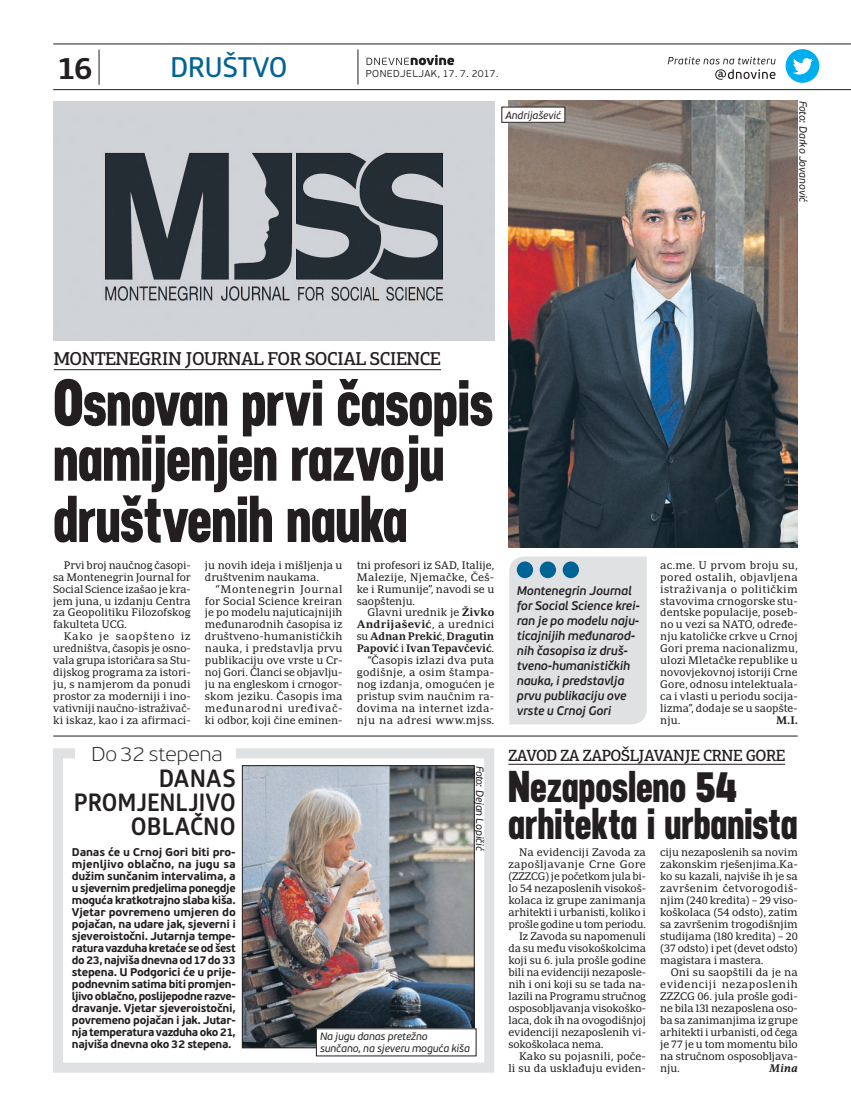
<style>
.page{position:relative;width:851px;height:1117px;background:#fff}
.page>*{position:absolute;margin:0;border:0;box-sizing:border-box;transform-origin:0 0}
.t1{font:800 66px/55px "Neusa";letter-spacing:-.01em;color:#231f20}
.t2{font:800 44.5px/37.5px "Neusa";letter-spacing:-.005em;color:#231f20}
.t3{font:700 31.25px "PF Centro Slab Pro";color:#231f20}
.t4{font:600 27.5px "Glober";letter-spacing:-.02em;color:#006396}
.t5{font:700 24.25px/24.2px "Glober";letter-spacing:.005em;color:#231f20;text-align:right;scale:.96 1}
.t6{font:100 20px "PF Beau Sans Pro";letter-spacing:-.005em;color:#231f20;scale:1.09 1}
.t7{font:500 18.75px "PF Centro Slab Pro";letter-spacing:-.03em;color:#231f20;scale:.96 1}
.t8{font:500 16.25px "PF Centro Slab Pro";letter-spacing:-.03em;color:#231f20;scale:.96 1}
.t9{font:italic 600 12.5px/15px "PF Beau Sans Pro";letter-spacing:-.01em;color:#231f20}
.t10{font:700 11.25px/12px "PF Beau Sans Pro";letter-spacing:-.03em;color:#231f20;text-align:justify}
.t11{font:10.62px/12px "PF Adamant Pro";color:#231f20;text-align:justify}
.t12{font:italic 10.62px/11.9px "PF Beau Sans Pro";color:#231f20}
.t13{font:10.62px "PF Adamant Pro";letter-spacing:-.02em;color:#231f20}
.t14{font:10.62px "PF Adamant Pro";letter-spacing:.03em;color:#231f20}
.t15{font:700 10.62px "PF Adamant Pro";color:#231f20}
.t16{font:italic 700 10.62px "PF Adamant Pro";color:#231f20}
.t17{font:300 10px "PF Beau Sans Pro";letter-spacing:.045em;color:#231f20}
.s1{font-weight:700}
</style>
<div class="page">
<img style="left:53px;top:101px;width:441px;height:240px">
<img style="left:508px;top:101px;width:289px;height:446px">
<hr style="left:54px;top:369px;width:387px;height:1px;background:#231f20">
<hr style="left:53px;top:735px;width:744px;height:1px;background:#231f20">
<div style="left:53px;top:748px;width:441px;height:324px;border:10px solid #e0e1e3"></div>
<img style="left:244px;top:767px;width:228px;height:278px">
<div style="left:242px;top:765px;width:232px;height:282px;border:1px solid #231f20"></div>
<div style="left:75px;top:744px;width:161px;height:21px;background:#fff"></div>
<hr style="left:508px;top:763px;width:277px;height:1px;background:#231f20">
<hr style="left:53px;top:44px;width:797px;height:1px;background:#231f20">
<svg style="left:365px;top:55px;width:89px;height:10px"></svg>
<svg style="left:668px;top:57px;width:107px;height:23px"></svg>
<hr style="left:99px;top:50px;width:1px;height:35px;background:#231f20">
<svg style="left:785px;top:49px;width:34px;height:34px"></svg>
<hr style="left:357px;top:49px;width:1px;height:35px;background:#231f20">
<hr style="left:53px;top:89px;width:797px;height:1px;background:#231f20">
<div style="left:501px;top:107px;width:63px;height:15px;background:#fff"></div>
<div style="left:316px;top:1028px;width:160px;height:27px;background:#fff"></div>
<div style="left:509px;top:556px;width:137px;height:168px;background:#e0e1e3"></div>
<div style="left:562px;top:561px;width:17px;height:17px;background:#006396;border-radius:50%"></div>
<div style="left:516px;top:561px;width:17px;height:17px;background:#006396;border-radius:50%"></div>
<div style="left:539px;top:561px;width:17px;height:17px;background:#006396;border-radius:50%"></div>
<h3 class="t3" style="left:59px;top:48px;width:36px">16</h3>
<h3 class="t4" style="left:170px;top:48px;width:119px">DRUŠTVO</h3>
<p class="t17" style="left:366px;top:68px;width:134px">PONEDJELJAK, 17. 7. 2017.</p>
<p class="t12" style="left:505px;top:109px;width:57px">Andrijašević</p>
<p class="t12" style="left:808px;top:101px;width:103px;rotate:90deg">Foto: Darko Jovanović</p>
<h3 class="t7" style="left:54px;top:346px;width:405px">MONTENEGRIN JOURNAL FOR SOCIAL SCIENCE</h3>
<h1 class="t1" style="left:53px;top:373px;width:441px">Osnovan prvi časopis namijenjen razvoju</h1>
<h1 class="t1" style="left:53px;top:489px;width:356px">društvenih nauka</h1>
<p class="t11" style="left:53px;top:558px;width:139px;text-indent:11px">Prvi broj naučnog časopi&shy;sa Montenegrin Journal for Social Science izašao je kra&shy;jem juna, u izdanju Centra za Geopolitiku Filozofskog fakulteta UCG.</p>
<p class="t11" style="left:53px;top:630px;width:139px;text-indent:11px">Kako je saopšteno iz uredništva, časopis je osno&shy;vala grupa istoričara sa Stu&shy;dijskog programa za istori&shy;ju, s namjerom da ponudi prostor za moderniji i ino&shy;vativniji naučno-istraživač&shy;ki iskaz, kao i za afirmaci-</p>
<p class="t11" style="left:205px;top:558px;width:139px">ju novih ideja i mišljenja u društvenim naukama.</p>
<p class="t11" style="left:205px;top:582px;width:139px;text-indent:11px">“Montenegrin Journal for Social Science kreiran je po modelu najuticajnijih međunarodnih časopisa iz društveno-humanističkih nauka, i predstavlja prvu publikaciju ove vrste u Cr&shy;noj Gori. Članci se objavlju&shy;ju na engleskom i crnogor&shy;skom jeziku. Časopis ima međunarodni uređivač&shy;ki odbor, koji čine eminen-</p>
<p class="t11" style="left:356px;top:558px;width:139px">tni profesori iz SAD, Italije, Malezije, Njemačke, Češ&shy;ke i Rumunije”, navodi se u saopštenju.</p>
<p class="t11" style="left:356px;top:606px;width:139px;text-align:right">Glavni urednik je <span class="s1">Živko<br>Andrijašević</span>, a urednici su <span class="s1">Adnan Prekić</span>, <span class="s1">Dragutin<br>Papović</span> i <span class="s1">Ivan Tepavčević</span>. “Časopis izlazi dva puta godišnje, a osim štampa&shy;nog izdanja, omogućen je pristup svim naučnim ra&shy;dovima na internet izda&shy;nju na adresi www.mjss.</p>
<p class="t9" style="left:516px;top:583px;width:124px">Montenegrin Journal for Social Science krei&shy;ran je po modelu naju&shy;ticajnijih međunarod&shy;nih časopisa iz druš&shy;tveno-humanističkih nauka, i predstavlja prvu publikaciju ove vrste u Crnoj Gori</p>
<p class="t11" style="left:660px;top:558px;width:139px">ac.me. U prvom broju su, pored ostalih, objavljena istraživanja o političkim stavovima crnogorske stu&shy;dentske populacije, poseb&shy;no u vezi sa NATO, određe&shy;nju katoličke crkve u Crnoj Gori prema nacionalizmu, ulozi Mletačke republike u novovjekovnoj istoriji Crne Gore, odnosu intelektuala&shy;ca i vlasti u periodu socija&shy;lizma”, dodaje se u saopšte&shy;nju.</p>
<p class="t15" style="left:775px;top:714px;width:23px">M.I.</p>
<h3 class="t6" style="left:92px;top:743px;width:122px">Do 32 stepena</h3>
<h3 class="t8" style="left:508px;top:744px;width:290px">ZAVOD ZA ZAPOŠLJAVANJE CRNE GORE</h3>
<h2 class="t2" style="left:508px;top:765px;width:291px">Nezaposleno 54 arhitekta i urbanista</h2>
<p class="t11" style="left:519px;top:846px;width:128px">Na evidenciji Zavoda za</p>
<p class="t14" style="left:508px;top:858px;width:139px">zapošljavanje Crne Gore</p>
<p class="t11" style="left:508px;top:870px;width:139px">(ZZZCG) je početkom jula bi-</p>
<p class="t11" style="left:508px;top:882px;width:139px">lo 54 nezaposlenih visokoš-</p>
<p class="t11" style="left:508px;top:894px;width:139px">kolaca iz grupe zanimanja</p>
<p class="t11" style="left:508px;top:906px;width:139px">arhitekti i urbanisti, koliko i</p>
<p class="t13" style="left:508px;top:917px;width:139px">prošle godine u tom periodu.</p>
<p class="t11" style="left:519px;top:930px;width:128px">Iz Zavoda su napomenuli</p>
<p class="t11" style="left:508px;top:942px;width:139px">da su među visokoškolcima</p>
<p class="t11" style="left:508px;top:954px;width:139px">koji su 6. jula prošle godine</p>
<p class="t11" style="left:508px;top:966px;width:139px">bili na evidenciji nezaposle-</p>
<p class="t11" style="left:508px;top:978px;width:139px">nih i oni koji su se tada na-</p>
<p class="t11" style="left:508px;top:990px;width:139px">lazili na Programu stručnog</p>
<p class="t11" style="left:508px;top:1001px;width:139px">osposobljavanja visokoško-</p>
<p class="t11" style="left:508px;top:1013px;width:139px">laca, dok ih na ovogodišnjoj</p>
<p class="t11" style="left:508px;top:1025px;width:139px">evidenciji nezaposlenih vi-</p>
<p class="t11" style="left:508px;top:1037px;width:97px">sokoškolaca nema.</p>
<p class="t11" style="left:519px;top:1049px;width:128px">Kako su pojasnili, poče-</p>
<p class="t11" style="left:508px;top:1061px;width:139px">li su da usklađuju eviden-</p>
<p class="t12" style="left:485px;top:765px;width:87px;rotate:90deg">Foto: Dejan Lopičić</p>
<h3 class="t5" style="left:74px;top:765px;width:170px">DANAS<br>PROMJENLJIVO<br>OBLAČNO</h3>
<p class="t10" style="left:72px;top:846px;width:165px">Danas će u Crnoj Gori biti pro&shy;mjenljivo oblačno, na jugu sa dužim sunčanim intervalima, a u sjevernim predjelima ponegdje moguća kratkotrajno slaba kiša.<br>Vjetar povremeno umjeren do pojačan, na udare jak, sjeverni i sjeveroistočni. Jutarnja tempe&shy;ratura vazduha kretaće se od šest do 23, najviša dnevna od 17 do 33 stepena. U Podgorici će u prije&shy;podnevnim satima biti promjen&shy;ljivo oblačno, poslijepodne razve&shy;dravanje. Vjetar sjeveroistočni, povremeno pojačan i jak. Jutar&shy;nja temperatura vazduha oko 21, najviša dnevna oko 32 stepena.</p>
<p class="t11" style="left:660px;top:846px;width:139px">ciju nezaposlenih sa novim zakonskim rješenjima.Ka&shy;ko su kazali, najviše ih je sa završenim četvorogodiš&shy;njim (240 kredita) – 29 viso&shy;koškolaca (54 odsto), zatim sa završenim trogodišnjim studijama (180 kredita) – 20 (37 odsto) i pet (devet odsto) magistara i mastera.</p>
<p class="t11" style="left:660px;top:966px;width:139px;text-indent:11px">Oni su saopštili da je na evidenciji nezaposlenih ZZZCG 06. jula prošle godi&shy;ne bila 131 nezaposlena oso&shy;ba sa zanimanjima iz grupe arhitekti i urbanisti, od čega je 77 je u tom momentu bilo na stručnom osposobljava&shy;nju.</p>
<p class="t12" style="left:320px;top:1030px;width:151px">Na jugu danas pretežno sunčano, na sjeveru moguća kiša</p>
<p class="t16" style="left:769px;top:1061px;width:30px">Mina</p>
</div>
